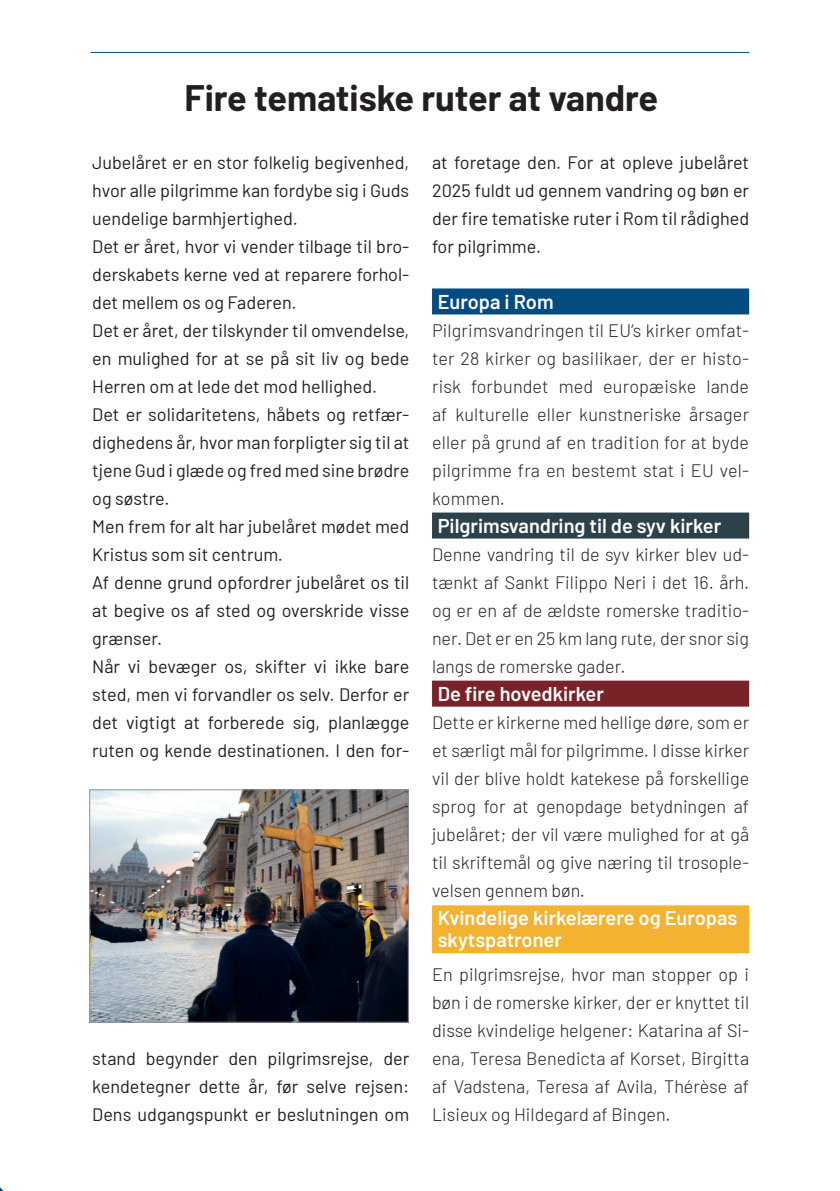
<style>
.page{position:relative;width:840px;height:1191px;background:#fff}
.page>*{position:absolute;margin:0;border:0;box-sizing:border-box;transform-origin:0 0}
.t1{font:700 36px "Barlow";color:#231f20}
.t2{font:600 20px "Barlow";color:#fff}
.t3{font:18px/28px "Barlow";color:#231f20;text-align:justify}
.t4{font:300 18px/28px "Barlow";color:#231f20;text-align:justify}
</style>
<div class="page">
<hr style="left:91px;top:52px;width:657px;height:1px;background:#034b80">
<div style="left:432px;top:288px;width:316px;height:26px;background:#034b80"></div>
<div style="left:432px;top:512px;width:316px;height:26px;background:#2d414b"></div>
<div style="left:432px;top:680px;width:316px;height:26px;background:#792329"></div>
<div style="left:432px;top:905px;width:316px;height:48px;background:#f3b230"></div>
<img style="left:91px;top:791px;width:315px;height:229px">
<div style="left:89px;top:789px;width:319px;height:233px;border:1px solid #939598"></div>
<p class="t1" style="left:184px;top:71px;width:475px">Fire tematiske ruter at vandre</p>
<p class="t3" style="left:92px;top:147px;width:318px">Jubelåret er en stor folkelig begivenhed, hvor alle pilgrimme kan fordybe sig i Guds uendelige barmhjertighed.</p>
<p class="t3" style="left:92px;top:231px;width:318px">Det er året, hvor vi vender tilbage til bro&shy;derskabets kerne ved at reparere forhol&shy;det mellem os og Faderen.</p>
<p class="t3" style="left:92px;top:315px;width:318px">Det er året, der tilskynder til omvendelse, en mulighed for at se på sit liv og bede Herren om at lede det mod hellighed.</p>
<p class="t3" style="left:92px;top:399px;width:318px">Det er solidaritetens, håbets og retfær&shy;dighedens år, hvor man forpligter sig til at tjene Gud i glæde og fred med sine brødre og søstre.</p>
<p class="t3" style="left:92px;top:511px;width:318px">Men frem for alt har jubelåret mødet med<br>Kristus som sit centrum.</p>
<p class="t3" style="left:92px;top:567px;width:318px">Af denne grund opfordrer jubelåret os til at begive os af sted og overskride visse grænser.</p>
<p class="t3" style="left:92px;top:651px;width:318px">Når vi bevæger os, skifter vi ikke bare sted, men vi forvandler os selv. Derfor er det vigtigt at forberede sig, planlægge ruten og kende destinationen. I den for-</p>
<p class="t3" style="left:92px;top:1043px;width:318px">stand begynder den pilgrimsrejse, der kendetegner dette år, før selve rejsen:<br>Dens udgangspunkt er beslutningen om</p>
<p class="t3" style="left:432px;top:147px;width:318px">at foretage den. For at opleve jubelåret 2025 fuldt ud gennem vandring og bøn er der fire tematiske ruter i Rom til rådighed for pilgrimme.</p>
<p class="t2" style="left:437px;top:287px;width:117px">Europa i Rom</p>
<p class="t4" style="left:432px;top:315px;width:318px">Pilgrimsvandringen til EU’s kirker omfat&shy;ter 28 kirker og basilikaer, der er histo&shy;risk forbundet med europæiske lande af kulturelle eller kunstneriske årsager eller på grund af en tradition for at byde pilgrimme fra en bestemt stat i EU vel&shy;kommen.</p>
<p class="t2" style="left:437px;top:511px;width:285px">Pilgrimsvandring til de syv kirker</p>
<p class="t4" style="left:432px;top:539px;width:318px">Denne vandring til de syv kirker blev ud&shy;tænkt af Sankt Filippo Neri i det 16. årh. og er en af de ældste romerske traditio&shy;ner. Det er en 25 km lang rute, der snor sig langs de romerske gader.</p>
<p class="t2" style="left:437px;top:679px;width:168px">De fire hovedkirker</p>
<p class="t4" style="left:432px;top:707px;width:318px">Dette er kirkerne med hellige døre, som er et særligt mål for pilgrimme. I disse kirker vil der blive holdt katekese på forskellige sprog for at genopdage betydningen af jubelåret; der vil være mulighed for at gå til skriftemål og give næring til trosople&shy;velsen gennem bøn.</p>
<p class="t2" style="left:437px;top:903px;width:301px">Kvindelige kirkelærere og Europas</p>
<p class="t2" style="left:437px;top:925px;width:126px">skytspatroner</p>
<p class="t4" style="left:432px;top:959px;width:318px">En pilgrimsrejse, hvor man stopper op i bøn i de romerske kirker, der er knyttet til disse kvindelige helgener: Katarina af Si&shy;ena, Teresa Benedicta af Korset, Birgitta af Vadstena, Teresa af Avila, Thérèse af Lisieux og Hildegard af Bingen.</p>
</div>
